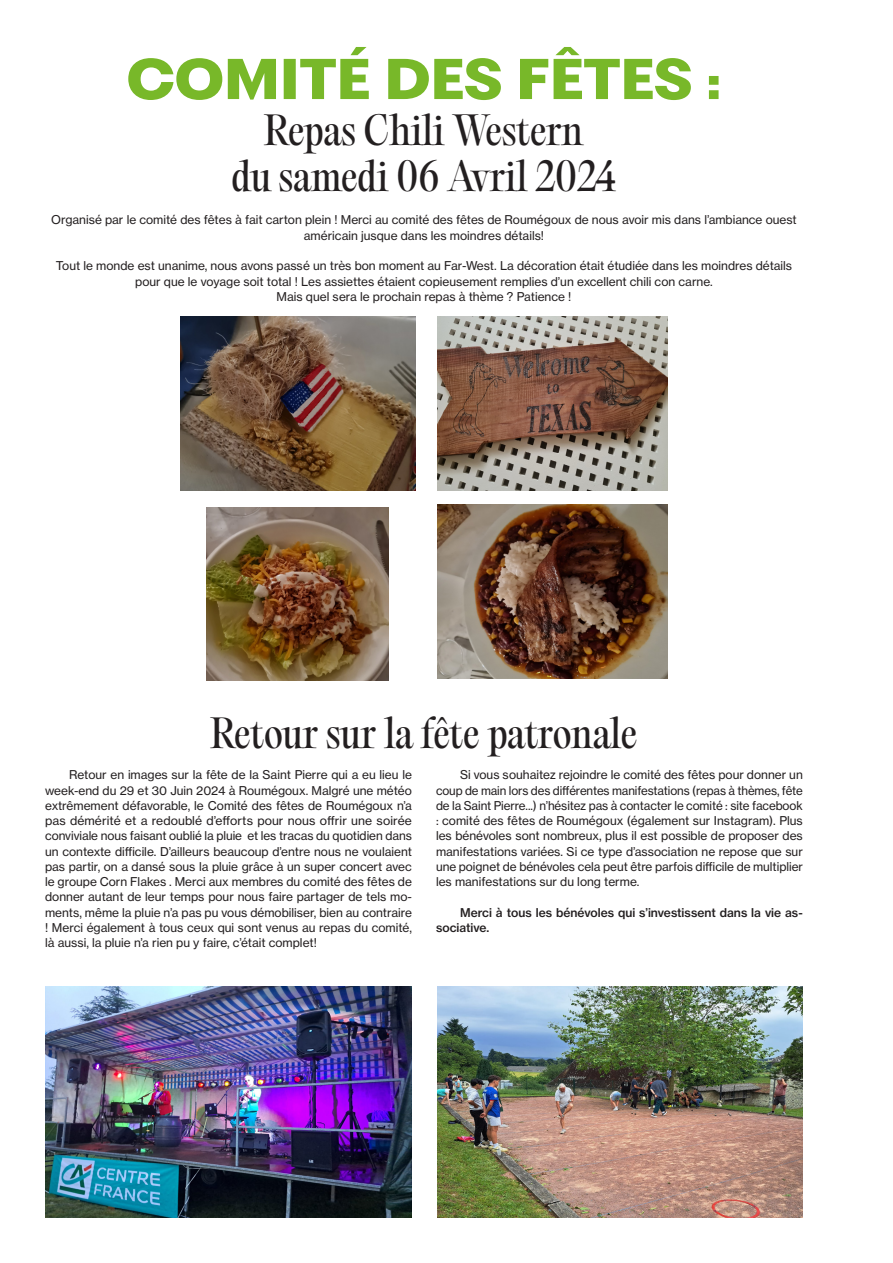
<style>
.page{position:relative;width:893px;height:1263px;background:#fff}
.page>*{position:absolute;margin:0;border:0;box-sizing:border-box;transform-origin:0 0}
.t1{font:800 53.1px "PP Fragment Sans";color:#78b829}
.t2{font:38.25px/45.8px "PP Editorial Old";letter-spacing:-.005em;color:#231f20;text-align:center}
.t3{font:12px/15.3px "N Haas Grotesk TX Pro 55 Rg";color:#231f20;text-align:center}
.t4{font:12px/15.3px "N Haas Grotesk TX Pro 65 Md";color:#231f20}
</style>
<div class="page">
<img style="left:180px;top:316px;width:235px;height:174px">
<img style="left:437px;top:316px;width:231px;height:174px">
<img style="left:207px;top:507px;width:182px;height:174px">
<img style="left:437px;top:505px;width:231px;height:173px">
<img style="left:45px;top:986px;width:367px;height:232px">
<img style="left:437px;top:986px;width:366px;height:232px">
<p class="t1" style="left:127px;top:45px;width:596px">COMITÉ DES FÊTES :</p>
<p class="t2" style="left:232px;top:107px;width:386px">Repas Chili Western<br>du samedi 06 Avril 2024</p>
<p class="t3" style="left:51px;top:212px;width:747px">Organisé par le comité des fêtes à fait carton plein ! Merci au comité des fêtes de Roumégoux de nous avoir mis dans l’ambiance ouest américain jusque dans les moindres détails!</p>
<p class="t3" style="left:56px;top:258px;width:738px">Tout le monde est unanime, nous avons passé un très bon moment au Far-West. La décoration était étudiée dans les moindres détails pour que le voyage soit total ! Les assiettes étaient copieusement remplies d’un excellent chili con carne.<br>Mais quel sera le prochain repas à thème ? Patience !</p>
<p class="t2" style="left:211px;top:710px;width:428px">Retour sur la fête patronale</p>
<p class="t3" style="left:45px;top:767px;width:368px;text-align:justify;text-indent:24px">Retour en images sur la fête de la Saint Pierre qui a eu lieu le week-end du 29 et 30 Juin 2024 à Roumégoux. Malgré une météo extrêmement défavorable, le Comité des fêtes de Roumégoux n’a pas démérité et a redoublé d’efforts pour nous offrir une soirée conviviale nous faisant oublié la pluie et les tracas du quotidien dans un contexte difficile. D’ailleurs beaucoup d’entre nous ne voulaient pas partir, on a dansé sous la pluie grâce à un super concert avec le groupe Corn Flakes . Merci aux membres du comité des fêtes de donner autant de leur temps pour nous faire partager de tels mo&shy;ments, même la pluie n’a pas pu vous démobiliser, bien au contraire ! Merci également à tous ceux qui sont venus au repas du comité, là aussi, la pluie n’a rien pu y faire, c’était complet!</p>
<p class="t3" style="left:436px;top:767px;width:368px;text-align:justify;text-indent:24px">Si vous souhaitez rejoindre le comité des fêtes pour donner un coup de main lors des différentes manifestations (repas à thèmes, fête de la Saint Pierre...) n’hésitez pas à contacter le comité : site facebook : comité des fêtes de Roumégoux (également sur Instagram). Plus les bénévoles sont nombreux, plus il est possible de proposer des manifestations variées. Si ce type d’association ne repose que sur une poignet de bénévoles cela peut être parfois difficile de multiplier les manifestations sur du long terme.</p>
<p class="t4" style="left:436px;top:905px;width:368px;text-indent:24px">Merci à tous les bénévoles qui s’investissent dans la vie as&shy;sociative.</p>
</div>
